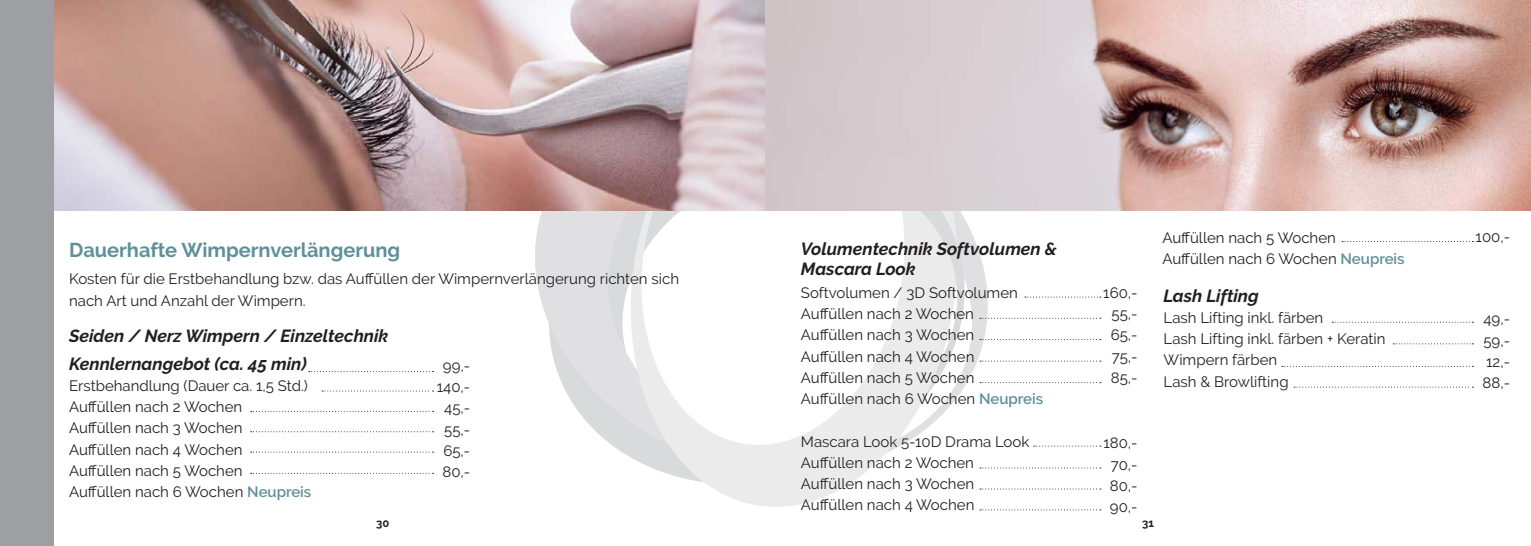
<style>
.page{position:relative;width:1531px;height:546px;background:#fff}
.page>*{position:absolute;margin:0;border:0;box-sizing:border-box;transform-origin:0 0}
.t1{font:700 20px "Raleway";color:#5f909a}
.t2{font:italic 700 17.5px/27.5px "Raleway";color:#231f20}
.t3{font:15px/21.2px "Raleway";color:#231f20}
.t4{font:700 11.25px "Raleway";color:#231f20}
.s1{font-weight:600;color:#60909a}
.s2{font-weight:600;color:#608f9a}
</style>
<div class="page">
<svg style="left:973px;top:210px;width:11px;height:280px"></svg>
<svg style="left:534px;top:210px;width:80px;height:237px;fill:#e0e0e2"></svg>
<svg style="left:614px;top:210px;width:359px;height:297px"></svg>
<svg style="left:850px;top:210px;width:114px;height:74px"></svg>
<img style="left:53px;top:0;width:1478px;height:210px">
<svg style="left:309px;top:371px;width:125px;height:1px"></svg>
<svg style="left:322px;top:390px;width:112px;height:1px"></svg>
<svg style="left:251px;top:411px;width:183px;height:1px"></svg>
<svg style="left:251px;top:431px;width:183px;height:1px"></svg>
<svg style="left:251px;top:451px;width:183px;height:1px"></svg>
<svg style="left:251px;top:473px;width:183px;height:1px"></svg>
<svg style="left:1025px;top:296px;width:76px;height:1px"></svg>
<svg style="left:980px;top:318px;width:121px;height:1px"></svg>
<svg style="left:980px;top:339px;width:121px;height:1px"></svg>
<svg style="left:980px;top:360px;width:121px;height:1px"></svg>
<svg style="left:980px;top:382px;width:121px;height:1px"></svg>
<svg style="left:1034px;top:445px;width:67px;height:1px"></svg>
<svg style="left:980px;top:467px;width:121px;height:1px"></svg>
<svg style="left:980px;top:488px;width:121px;height:1px"></svg>
<svg style="left:980px;top:509px;width:121px;height:1px"></svg>
<svg style="left:1342px;top:241px;width:131px;height:1px"></svg>
<svg style="left:1332px;top:322px;width:141px;height:1px"></svg>
<svg style="left:1393px;top:343px;width:80px;height:1px"></svg>
<svg style="left:1282px;top:366px;width:191px;height:1px"></svg>
<svg style="left:1294px;top:386px;width:179px;height:1px"></svg>
<div style="left:0;top:0;width:53px;height:546px;background:#9d9fa2"></div>
<h1 class="t1" style="left:69px;top:239px;width:333px">Dauerhafte Wimpernverlängerung</h1>
<p class="t3" style="left:69px;top:268px;width:611px">Kosten für die Erstbehandlung bzw. das Auffüllen der Wimpernverlängerung richten sich nach Art und Anzahl der Wimpern.</p>
<p class="t2" style="left:69px;top:322px;width:321px">Seiden / Nerz Wimpern / Einzeltechnik<br>Kennlernangebot (ca. 45 min)</p>
<p class="t3" style="left:69px;top:375px;width:244px">Erstbehandlung (Dauer ca. 1,5 Std.)<br>Auffüllen nach 2 Wochen<br>Auffüllen nach 3 Wochen<br>Auffüllen nach 4 Wochen<br>Auffüllen nach 5 Wochen<br>Auffüllen nach 6 Wochen <span class="s1">Neupreis</span></p>
<p class="t3" style="left:437px;top:355px;width:35px;text-align:center">99,-<br>140,-<br>45,-<br>55,-<br>65,-<br>80,-</p>
<p class="t2" style="left:801px;top:239px;width:258px;line-height:20px">Volumentechnik Softvolumen &amp;<br>Mascara Look</p>
<p class="t3" style="left:1162px;top:227px;width:244px">Auffüllen nach 5 Wochen<br>Auffüllen nach 6 Wochen <span class="s2">Neupreis</span></p>
<p class="t3" style="left:1475px;top:226px;width:36px">100,-</p>
<p class="t3" style="left:801px;top:282px;width:244px">Softvolumen / 3D Softvolumen<br>Auffüllen nach 2 Wochen<br>Auffüllen nach 3 Wochen<br>Auffüllen nach 4 Wochen<br>Auffüllen nach 5 Wochen<br>Auffüllen nach 6 Wochen <span class="s1">Neupreis</span></p>
<p class="t3" style="left:801px;top:430px;width:230px">Mascara Look 5-10D Drama Look<br>Auffüllen nach 2 Wochen<br>Auffüllen nach 3 Wochen<br>Auffüllen nach 4 Wochen</p>
<p class="t3" style="left:1103px;top:282px;width:36px;text-align:center">160,-<br>55,-<br>65,-<br>75,-<br>85,-</p>
<p class="t3" style="left:1103px;top:432px;width:36px;text-align:center">180,-<br>70,-<br>80,-<br>90,-</p>
<p class="t2" style="left:1163px;top:282px;width:97px">Lash Lifting</p>
<p class="t3" style="left:1163px;top:307px;width:223px">Lash Lifting inkl. färben<br>Lash Lifting inkl. färben + Keratin<br>Wimpern färben<br>Lash &amp; Browlifting</p>
<p class="t3" style="left:1482px;top:308px;width:29px;text-align:justify">49,- 59,- 12,- 88,-</p>
<p class="t4" style="left:376px;top:516px;width:15px">30</p>
<p class="t4" style="left:1142px;top:516px;width:13px">31</p>
</div>
